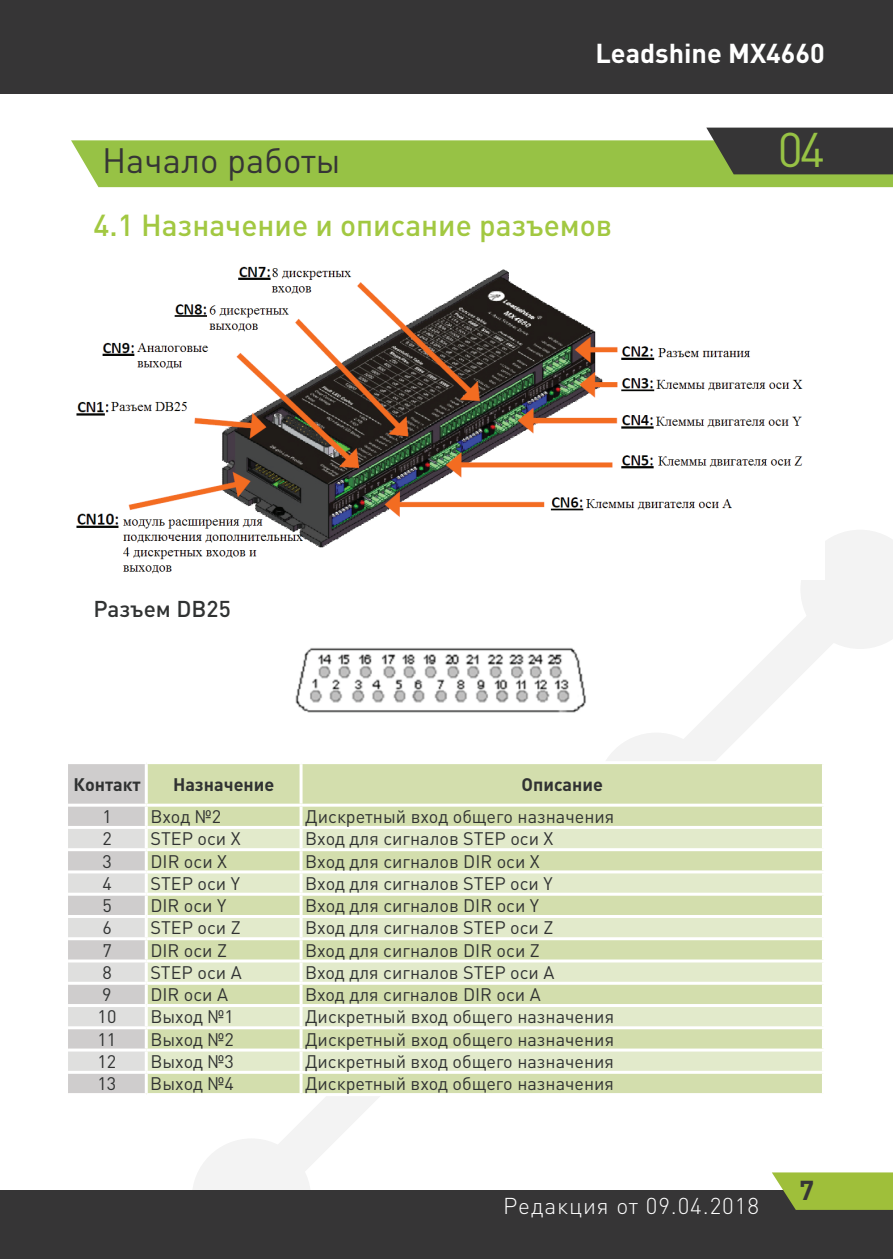
<style>
.page{position:relative;width:893px;height:1259px;background:#fff}
.page>*{position:absolute;margin:0;border:0;box-sizing:border-box;transform-origin:0 0}
.t1{font:48px "DIN Pro";color:#97c245}
.t2{font:34.8px "DIN Pro";color:#363536}
.t3{font:500 30px "DIN Pro";color:#a2c841}
.t4{font:700 27px "DIN Pro";color:#fff}
.t5{font:700 27px "DIN Pro";color:#363536}
.t6{font:300 22.8px "DIN Pro";letter-spacing:.04em;color:#fff}
.t7{font:500 22.8px "DIN Pro";color:#303232}
.t8{font:18px "DIN Pro";color:#303232}
.t9{font:700 18px "DIN Pro";color:#303232}
</style>
<div class="page">
<div style="left:597px;top:732px;width:119px;height:120px;background:#f3f3f3;border-radius:50%"></div>
<div style="left:192px;top:1138px;width:119px;height:119px;background:#f3f3f3;border-radius:50%"></div>
<svg style="left:676px;top:530px;width:217px;height:231px"></svg>
<svg style="left:268px;top:1096px;width:112px;height:75px"></svg>
<div style="left:0;top:0;width:893px;height:94px;background:#363536"></div>
<div style="left:0;top:1190px;width:893px;height:69px;background:#363536"></div>
<svg style="left:772px;top:1172px;width:121px;height:38px;background:#99b640"></svg>
<div style="left:148px;top:764px;width:674px;height:329px;background:#d3dead"></div>
<svg style="left:68px;top:764px;width:77px;height:329px;background:#d6d5d4"></svg>
<svg style="left:148px;top:829px;width:674px;height:241px;background:#dbe4be"></svg>
<hr style="left:301px;top:761px;width:524px;height:3px;background:#fff">
<hr style="left:68px;top:803px;width:78px;height:3px;background:#fff">
<hr style="left:146px;top:803px;width:155px;height:3px;background:#fff">
<hr style="left:301px;top:803px;width:524px;height:3px;background:#fff">
<hr style="left:68px;top:826px;width:78px;height:3px;background:#fff">
<hr style="left:146px;top:826px;width:155px;height:3px;background:#fff">
<hr style="left:301px;top:826px;width:524px;height:3px;background:#fff">
<hr style="left:68px;top:848px;width:78px;height:3px;background:#fff">
<hr style="left:146px;top:848px;width:155px;height:3px;background:#fff">
<hr style="left:301px;top:848px;width:524px;height:3px;background:#fff">
<hr style="left:68px;top:870px;width:78px;height:3px;background:#fff">
<hr style="left:146px;top:870px;width:155px;height:3px;background:#fff">
<hr style="left:301px;top:870px;width:524px;height:3px;background:#fff">
<hr style="left:68px;top:892px;width:78px;height:3px;background:#fff">
<hr style="left:146px;top:892px;width:155px;height:3px;background:#fff">
<hr style="left:301px;top:892px;width:524px;height:3px;background:#fff">
<hr style="left:68px;top:915px;width:78px;height:3px;background:#fff">
<hr style="left:146px;top:915px;width:155px;height:3px;background:#fff">
<hr style="left:301px;top:915px;width:524px;height:3px;background:#fff">
<hr style="left:68px;top:937px;width:78px;height:3px;background:#fff">
<hr style="left:146px;top:937px;width:155px;height:3px;background:#fff">
<hr style="left:301px;top:937px;width:524px;height:3px;background:#fff">
<hr style="left:68px;top:959px;width:78px;height:3px;background:#fff">
<hr style="left:146px;top:959px;width:155px;height:3px;background:#fff">
<hr style="left:301px;top:959px;width:524px;height:3px;background:#fff">
<hr style="left:68px;top:981px;width:78px;height:3px;background:#fff">
<hr style="left:146px;top:981px;width:155px;height:3px;background:#fff">
<hr style="left:301px;top:981px;width:524px;height:3px;background:#fff">
<hr style="left:68px;top:1004px;width:78px;height:3px;background:#fff">
<hr style="left:146px;top:1004px;width:155px;height:3px;background:#fff">
<hr style="left:301px;top:1004px;width:524px;height:3px;background:#fff">
<hr style="left:68px;top:1026px;width:78px;height:3px;background:#fff">
<hr style="left:146px;top:1026px;width:155px;height:3px;background:#fff">
<hr style="left:301px;top:1026px;width:524px;height:3px;background:#fff">
<hr style="left:68px;top:1048px;width:78px;height:3px;background:#fff">
<hr style="left:146px;top:1048px;width:155px;height:3px;background:#fff">
<hr style="left:301px;top:1048px;width:524px;height:3px;background:#fff">
<hr style="left:68px;top:1070px;width:78px;height:3px;background:#fff">
<hr style="left:146px;top:1070px;width:155px;height:3px;background:#fff">
<hr style="left:301px;top:1070px;width:524px;height:3px;background:#fff">
<hr style="left:300px;top:764px;width:3px;height:39px;background:#fff">
<hr style="left:300px;top:806px;width:3px;height:20px;background:#fff">
<hr style="left:300px;top:829px;width:3px;height:19px;background:#fff">
<hr style="left:300px;top:851px;width:3px;height:19px;background:#fff">
<hr style="left:300px;top:873px;width:3px;height:19px;background:#fff">
<hr style="left:300px;top:895px;width:3px;height:20px;background:#fff">
<hr style="left:300px;top:918px;width:3px;height:19px;background:#fff">
<hr style="left:300px;top:940px;width:3px;height:19px;background:#fff">
<hr style="left:300px;top:962px;width:3px;height:19px;background:#fff">
<hr style="left:300px;top:984px;width:3px;height:20px;background:#fff">
<hr style="left:300px;top:1007px;width:3px;height:19px;background:#fff">
<hr style="left:300px;top:1029px;width:3px;height:19px;background:#fff">
<hr style="left:300px;top:1051px;width:3px;height:19px;background:#fff">
<hr style="left:300px;top:1073px;width:3px;height:20px;background:#fff">
<svg style="left:71px;top:128px;width:822px;height:59px"></svg>
<img style="left:76px;top:266px;width:749px;height:313px">
<img style="left:295px;top:647px;width:291px;height:66px">
<h2 class="t2" style="left:102px;top:137px;width:240px">Начало работы</h2>
<h3 class="t4" style="left:595px;top:35px;width:231px">Leadshine MX4660</h3>
<h1 class="t1" style="left:778px;top:117px;width:49px">04</h1>
<h3 class="t3" style="left:94px;top:204px;width:520px">4.1 Назначение и описание разъемов</h3>
<p class="t7" style="left:94px;top:593px;width:139px">Разъем DB25</p>
<p class="t9" style="left:74px;top:772px;width:69px">Контакт</p>
<p class="t9" style="left:173px;top:772px;width:103px">Назначение</p>
<p class="t9" style="left:521px;top:772px;width:83px">Описание</p>
<p class="t8" style="left:102px;top:804px;width:11px">1</p>
<p class="t8" style="left:151px;top:804px;width:72px">Вход №2</p>
<p class="t8" style="left:305px;top:804px;width:311px">Дискретный вход общего назначения</p>
<p class="t8" style="left:102px;top:826px;width:11px">2</p>
<p class="t8" style="left:151px;top:826px;width:92px">STEP оси X</p>
<p class="t8" style="left:305px;top:826px;width:250px">Вход для сигналов STEP оси X</p>
<p class="t8" style="left:102px;top:849px;width:11px">3</p>
<p class="t8" style="left:150px;top:849px;width:78px">DIR оси X</p>
<p class="t8" style="left:305px;top:849px;width:236px">Вход для сигналов DIR оси X</p>
<p class="t8" style="left:102px;top:871px;width:11px">4</p>
<p class="t8" style="left:150px;top:871px;width:91px">STEP оси Y</p>
<p class="t8" style="left:305px;top:871px;width:249px">Вход для сигналов STEP оси Y</p>
<p class="t8" style="left:102px;top:893px;width:11px">5</p>
<p class="t8" style="left:150px;top:893px;width:77px">DIR оси Y</p>
<p class="t8" style="left:305px;top:893px;width:235px">Вход для сигналов DIR оси Y</p>
<p class="t8" style="left:102px;top:915px;width:11px">6</p>
<p class="t8" style="left:150px;top:915px;width:92px">STEP оси Z</p>
<p class="t8" style="left:305px;top:915px;width:250px">Вход для сигналов STEP оси Z</p>
<p class="t8" style="left:102px;top:938px;width:11px">7</p>
<p class="t8" style="left:150px;top:938px;width:78px">DIR оси Z</p>
<p class="t8" style="left:305px;top:938px;width:236px">Вход для сигналов DIR оси Z</p>
<p class="t8" style="left:102px;top:960px;width:11px">8</p>
<p class="t8" style="left:150px;top:960px;width:93px">STEP оси А</p>
<p class="t8" style="left:305px;top:960px;width:251px">Вход для сигналов STEP оси А</p>
<p class="t8" style="left:102px;top:982px;width:11px">9</p>
<p class="t8" style="left:150px;top:982px;width:79px">DIR оси А</p>
<p class="t8" style="left:305px;top:982px;width:237px">Вход для сигналов DIR оси А</p>
<p class="t8" style="left:98px;top:1004px;width:20px">10</p>
<p class="t8" style="left:150px;top:1004px;width:85px">Выход №1</p>
<p class="t8" style="left:305px;top:1004px;width:311px">Дискретный вход общего назначения</p>
<p class="t8" style="left:98px;top:1027px;width:20px">11</p>
<p class="t8" style="left:150px;top:1027px;width:85px">Выход №2</p>
<p class="t8" style="left:305px;top:1027px;width:311px">Дискретный вход общего назначения</p>
<p class="t8" style="left:98px;top:1049px;width:20px">12</p>
<p class="t8" style="left:150px;top:1049px;width:85px">Выход №3</p>
<p class="t8" style="left:305px;top:1049px;width:311px">Дискретный вход общего назначения</p>
<p class="t8" style="left:98px;top:1071px;width:20px">13</p>
<p class="t8" style="left:150px;top:1071px;width:85px">Выход №4</p>
<p class="t8" style="left:305px;top:1071px;width:311px">Дискретный вход общего назначения</p>
<p class="t6" style="left:503px;top:1190px;width:257px">Редакция от 09.04.2018</p>
<h3 class="t5" style="left:799px;top:1171px;width:16px">7</h3>
</div>
